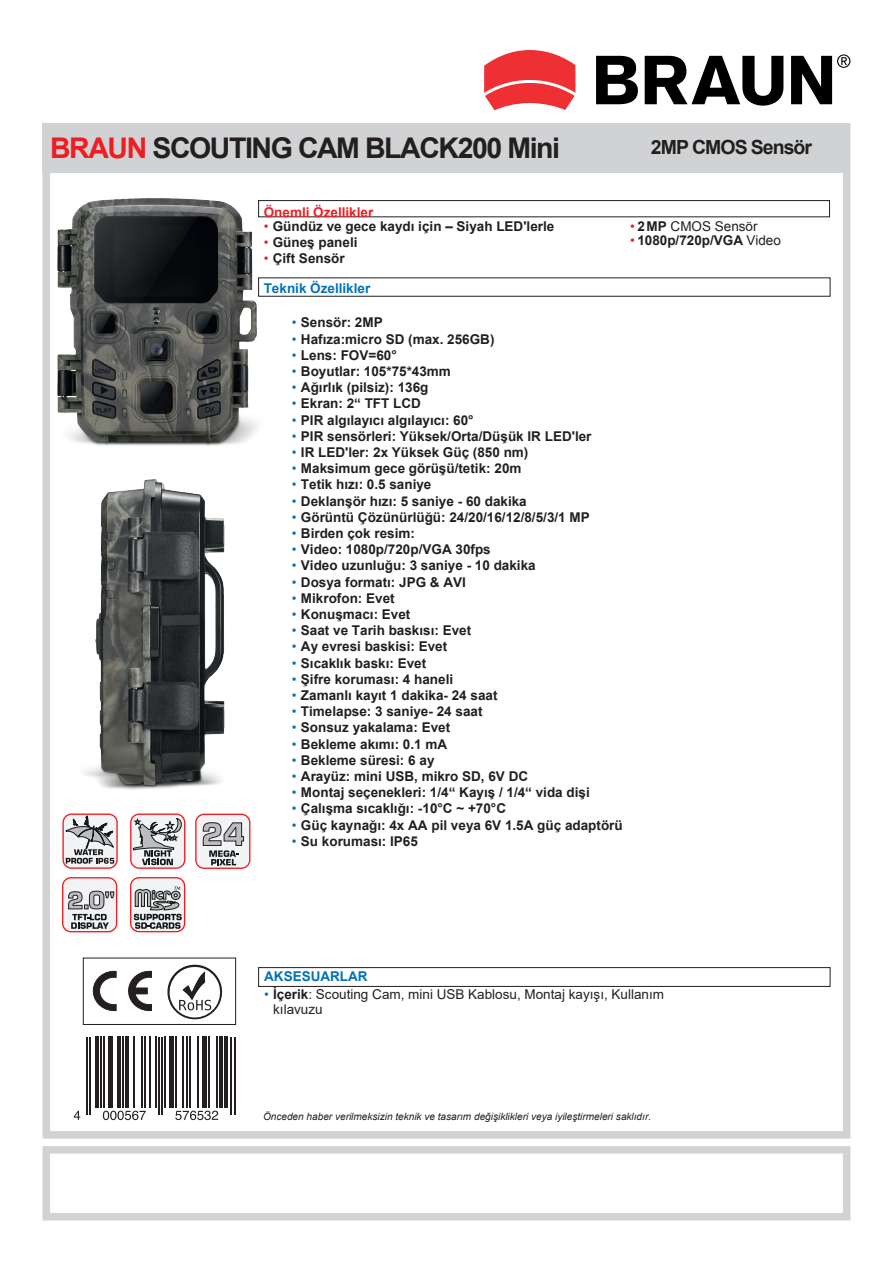
<style>
.page{position:relative;width:893px;height:1263px;background:#fff}
.page>*{position:absolute;margin:0;border:0;box-sizing:border-box;transform-origin:0 0}
.t1{font:700 30px "Eurostile LT Std";color:#bcbdc0}
.t2{font:700 28.5px "Arial";letter-spacing:-.05em;color:#231f20}
.t3{font:700 19.5px "Arial";letter-spacing:-.05em;color:#231f20}
.t4{font:700 13.5px "Arial";color:#231f20}
.t5{font:13.5px/15px "Arial";color:#231f20}
.t6{font:700 13.5px "Arial";color:#0072bc}
.t7{font:700 13.5px "Arial";color:#ee1d23}
.t8{font:italic 10.05px "Arial";color:#231f20}
.s1{color:#ee1d23}
.s2{font-weight:400;color:#ee1d23}
.s3{font-weight:400;color:#0072bc}
.s4{font-weight:700}
.s5{font-weight:400}
.s6{color:#0072bc}
</style>
<div class="page">
<div style="left:258px;top:277px;width:572px;height:20px;border:1px solid #231f20"></div>
<img style="left:42px;top:184px;width:236px;height:273px">
<img style="left:84px;top:479px;width:141px;height:311px">
<div style="left:43px;top:123px;width:807px;height:1015px;border:8px solid #d1d2d4"></div>
<div style="left:43px;top:123px;width:807px;height:50px;background:#d1d2d4"></div>
<div style="left:43px;top:1146px;width:807px;height:74px;border:8px solid #d1d2d4"></div>
<svg style="left:596px;top:56px;width:42px;height:48px"></svg>
<svg style="left:645px;top:56px;width:138px;height:50px"></svg>
<svg style="left:484px;top:50px;width:91px;height:60px"></svg>
<svg style="left:791px;top:54px;width:59px;height:50px"></svg>
<div style="left:258px;top:967px;width:572px;height:20px;border:1px solid #231f20"></div>
<div style="left:258px;top:200px;width:572px;height:17px;border:1px solid #231f20"></div>
<svg style="left:168px;top:965px;width:54px;height:54px"></svg>
<div style="left:83px;top:958px;width:153px;height:67px;border:1px solid #231f20"></div>
<svg style="left:92px;top:971px;width:24px;height:40px"></svg>
<svg style="left:128px;top:970px;width:24px;height:41px"></svg>
<hr style="left:86px;top:1037px;width:1px;height:78px;background:#231f20">
<hr style="left:89px;top:1037px;width:1px;height:78px;background:#231f20">
<hr style="left:95px;top:1037px;width:3px;height:71px;background:#231f20">
<hr style="left:100px;top:1037px;width:2px;height:71px;background:#231f20">
<hr style="left:103px;top:1037px;width:2px;height:71px;background:#231f20">
<div style="left:108px;top:1037px;width:5px;height:71px;background:#231f20"></div>
<hr style="left:117px;top:1037px;width:3px;height:71px;background:#231f20">
<hr style="left:122px;top:1037px;width:2px;height:71px;background:#231f20">
<hr style="left:125px;top:1037px;width:3px;height:71px;background:#231f20">
<hr style="left:133px;top:1037px;width:2px;height:71px;background:#231f20">
<hr style="left:141px;top:1037px;width:1px;height:71px;background:#231f20">
<hr style="left:144px;top:1037px;width:2px;height:71px;background:#231f20">
<hr style="left:149px;top:1037px;width:1px;height:71px;background:#231f20">
<hr style="left:155px;top:1037px;width:2px;height:71px;background:#231f20">
<hr style="left:158px;top:1037px;width:2px;height:78px;background:#231f20">
<hr style="left:161px;top:1037px;width:2px;height:78px;background:#231f20">
<hr style="left:164px;top:1037px;width:2px;height:71px;background:#231f20">
<div style="left:169px;top:1037px;width:5px;height:71px;background:#231f20"></div>
<hr style="left:176px;top:1037px;width:1px;height:71px;background:#231f20">
<hr style="left:182px;top:1037px;width:1px;height:71px;background:#231f20">
<hr style="left:187px;top:1037px;width:1px;height:71px;background:#231f20">
<hr style="left:190px;top:1037px;width:1px;height:71px;background:#231f20">
<hr style="left:198px;top:1037px;width:1px;height:71px;background:#231f20">
<div style="left:202px;top:1037px;width:5px;height:71px;background:#231f20"></div>
<hr style="left:209px;top:1037px;width:1px;height:71px;background:#231f20">
<hr style="left:216px;top:1037px;width:2px;height:71px;background:#231f20">
<hr style="left:220px;top:1037px;width:3px;height:71px;background:#231f20">
<hr style="left:224px;top:1037px;width:4px;height:71px;background:#231f20">
<hr style="left:231px;top:1037px;width:1px;height:78px;background:#231f20">
<hr style="left:234px;top:1037px;width:1px;height:78px;background:#231f20">
<svg style="left:74px;top:1111px;width:6px;height:9px"></svg>
<svg style="left:103px;top:1111px;width:43px;height:9px"></svg>
<svg style="left:175px;top:1111px;width:43px;height:9px"></svg>
<svg style="left:63px;top:814px;width:54px;height:54px"></svg>
<div style="left:62px;top:813px;width:56px;height:56px;border:1px solid #ee2128;border-radius:8px"></div>
<div style="left:131px;top:814px;width:54px;height:54px;background:#f2f3f4;border-radius:8px"></div>
<div style="left:130px;top:813px;width:55px;height:56px;border:1px solid #ee2128;border-radius:8px"></div>
<svg style="left:133px;top:818px;width:52px;height:47px"></svg>
<div style="left:196px;top:814px;width:54px;height:54px;background:#f2f3f4;border-radius:8px"></div>
<div style="left:195px;top:814px;width:55px;height:55px;border:1px solid #ee2128;border-radius:8px"></div>
<svg style="left:203px;top:822px;width:41px;height:43px"></svg>
<svg style="left:66px;top:816px;width:48px;height:51px"></svg>
<div style="left:131px;top:878px;width:54px;height:54px;background:#f2f3f4;border-radius:8px"></div>
<div style="left:130px;top:877px;width:55px;height:55px;border:1px solid #ee2128;border-radius:8px"></div>
<div style="left:63px;top:878px;width:54px;height:54px;background:#f2f3f4;border-radius:8px"></div>
<div style="left:62px;top:877px;width:55px;height:55px;border:1px solid #ee2128;border-radius:8px"></div>
<svg style="left:68px;top:891px;width:46px;height:38px"></svg>
<svg style="left:134px;top:887px;width:48px;height:42px"></svg>
<h2 class="t2" style="left:50px;top:129px;width:512px"><span class="s1">BRAUN</span> SCOUTING CAM BLACK200 Mini</h2>
<h3 class="t3" style="left:651px;top:135px;width:163px">2MP CMOS Sensör</h3>
<h1 class="t1" style="left:201px;top:816px;width:45px">24</h1>
<p class="t7" style="left:264px;top:203px;width:111px">Önemli Özellikler</p>
<p class="t4" style="left:264px;top:217px;width:292px"><span class="s2">•</span> Gündüz ve gece kaydı için – Siyah LED'lerle</p>
<p class="t4" style="left:264px;top:233px;width:95px"><span class="s2">•</span> Güneş paneli</p>
<p class="t4" style="left:264px;top:249px;width:83px"><span class="s2">•</span> Çift Sensör</p>
<p class="t6" style="left:264px;top:278px;width:108px">Teknik Özellikler</p>
<p class="t4" style="left:292px;top:313px;width:92px"><span class="s3">•</span> Sensör: 2MP</p>
<p class="t4" style="left:292px;top:329px;width:204px"><span class="s3">•</span> Hafıza:micro SD (max. 256GB)</p>
<p class="t4" style="left:292px;top:345px;width:106px"><span class="s3">•</span> Lens: FOV=60°</p>
<p class="t4" style="left:292px;top:362px;width:161px"><span class="s3">•</span> Boyutlar: 105*75*43mm</p>
<p class="t4" style="left:292px;top:378px;width:138px"><span class="s3">•</span> Ağırlık (pilsiz): 136g</p>
<p class="t4" style="left:292px;top:394px;width:131px"><span class="s3">•</span> Ekran: 2“ TFT LCD</p>
<p class="t4" style="left:292px;top:410px;width:183px"><span class="s3">•</span> PIR algılayıcı algılayıcı: 60°</p>
<p class="t4" style="left:292px;top:426px;width:301px"><span class="s3">•</span> PIR sensörleri: Yüksek/Orta/Düşük IR LED'ler</p>
<p class="t4" style="left:292px;top:443px;width:238px"><span class="s3">•</span> IR LED'ler: 2x Yüksek Güç (850 nm)</p>
<p class="t4" style="left:292px;top:459px;width:231px"><span class="s3">•</span> Maksimum gece görüşü/tetik: 20m</p>
<p class="t4" style="left:292px;top:475px;width:141px"><span class="s3">•</span> Tetik hızı: 0.5 saniye</p>
<p class="t4" style="left:292px;top:491px;width:236px"><span class="s3">•</span> Deklanşör hızı: 5 saniye - 60 dakika</p>
<p class="t4" style="left:292px;top:507px;width:299px"><span class="s3">•</span> Görüntü Çözünürlüğü: 24/20/16/12/8/5/3/1 MP</p>
<p class="t4" style="left:292px;top:524px;width:125px"><span class="s3">•</span> Birden çok resim:</p>
<p class="t4" style="left:292px;top:540px;width:200px"><span class="s3">•</span> Video: 1080p/720p/VGA 30fps</p>
<p class="t4" style="left:292px;top:556px;width:245px"><span class="s3">•</span> Video uzunluğu: 3 saniye - 10 dakika</p>
<p class="t4" style="left:292px;top:572px;width:176px"><span class="s3">•</span> Dosya formatı: JPG &amp; AVI</p>
<p class="t4" style="left:292px;top:588px;width:104px"><span class="s3">•</span> Mikrofon: Evet</p>
<p class="t4" style="left:292px;top:605px;width:120px"><span class="s3">•</span> Konuşmacı: Evet</p>
<p class="t4" style="left:292px;top:621px;width:181px"><span class="s3">•</span> Saat ve Tarih baskısı: Evet</p>
<p class="t4" style="left:292px;top:637px;width:157px"><span class="s3">•</span> Ay evresi baskisi: Evet</p>
<p class="t4" style="left:292px;top:653px;width:136px"><span class="s3">•</span> Sıcaklık baskı: Evet</p>
<p class="t4" style="left:292px;top:669px;width:163px"><span class="s3">•</span> Şifre koruması: 4 haneli</p>
<p class="t4" style="left:292px;top:686px;width:207px"><span class="s3">•</span> Zamanlı kayıt 1 dakika- 24 saat</p>
<p class="t4" style="left:292px;top:702px;width:192px"><span class="s3">•</span> Timelapse: 3 saniye- 24 saat</p>
<p class="t4" style="left:292px;top:718px;width:160px"><span class="s3">•</span> Sonsuz yakalama: Evet</p>
<p class="t4" style="left:292px;top:734px;width:157px"><span class="s3">•</span> Bekleme akımı: 0.1 mA</p>
<p class="t4" style="left:292px;top:750px;width:144px"><span class="s3">•</span> Bekleme süresi: 6 ay</p>
<p class="t4" style="left:292px;top:767px;width:238px"><span class="s3">•</span> Arayüz: mini USB, mikro SD, 6V DC</p>
<p class="t4" style="left:292px;top:783px;width:299px"><span class="s3">•</span> Montaj seçenekleri: 1/4“ Kayış / 1/4“ vida dişi</p>
<p class="t4" style="left:292px;top:799px;width:216px"><span class="s3">•</span> Çalışma sıcaklığı: -10°C ~ +70°C</p>
<p class="t4" style="left:292px;top:815px;width:332px"><span class="s3">•</span> Güç kaynağı: 4x AA pil veya 6V 1.5A güç adaptörü</p>
<p class="t4" style="left:292px;top:831px;width:128px"><span class="s3">•</span> Su koruması: IP65</p>
<p class="t5" style="left:630px;top:219px;width:129px"><span class="s1">•</span> <span class="s4">2MP</span> CMOS Sensör</p>
<p class="t4" style="left:630px;top:232px;width:152px"><span class="s2">•</span> 1080p/720p/VGA <span class="s5">Video</span></p>
<p class="t6" style="left:264px;top:967px;width:105px">AKSESUARLAR</p>
<p class="t5" style="left:273px;top:987px;width:392px;text-indent:-9px"><span class="s6">•</span> <span class="s4">İçerik</span>: Scouting Cam, mini USB Kablosu, Montaj kayışı, Kullanım kılavuzu</p>
<p class="t8" style="left:263px;top:1110px;width:390px">Önceden haber verilmeksizin teknik ve tasarım değişiklikleri veya iyileştirmeleri saklıdır.</p>
</div>
